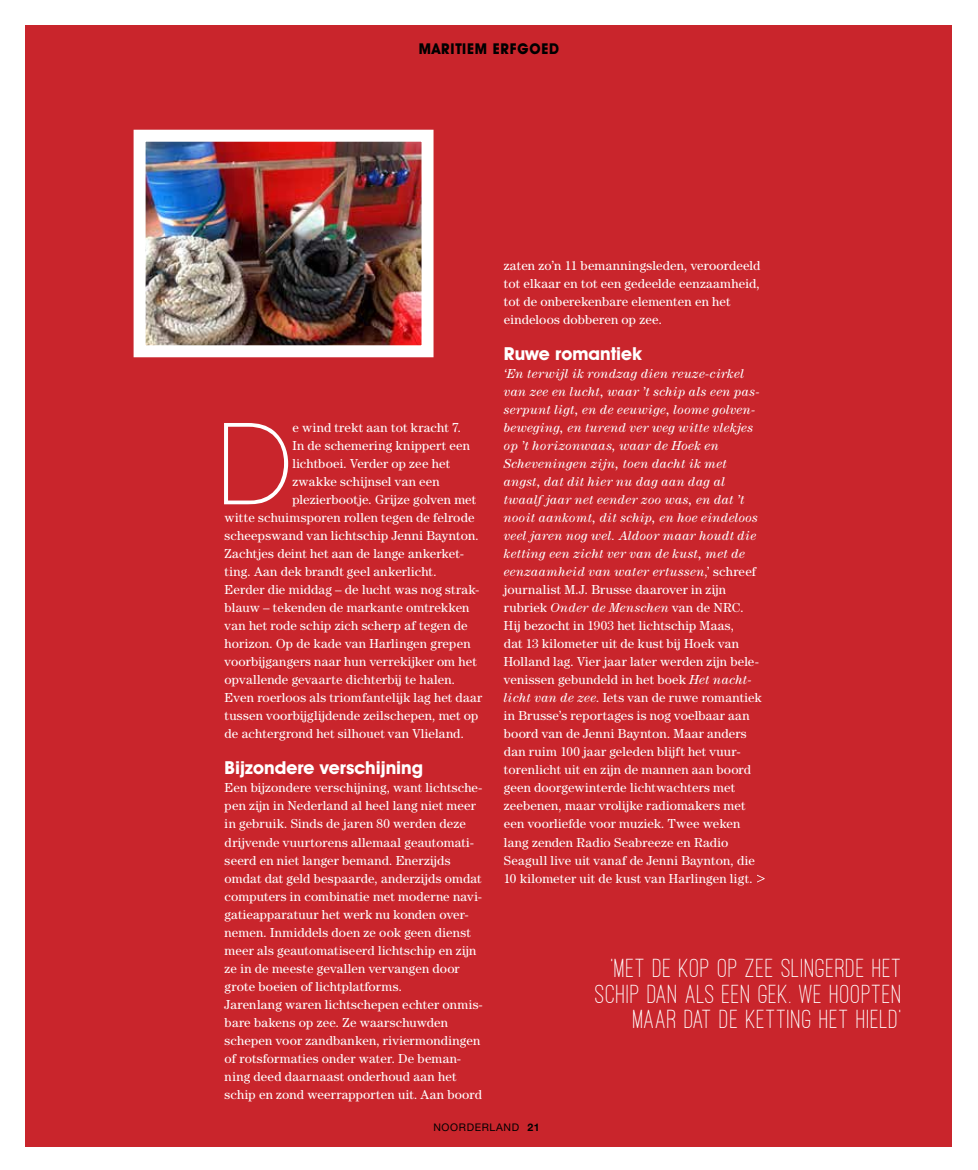
<style>
.page{position:relative;width:978px;height:1170px;background:#fff}
.page>*{position:absolute;margin:0;border:0;box-sizing:border-box;transform-origin:0 0}
.t1{font:200 114.3px "Avant Garde IT Cby BT";color:#fff}
.t2{font:500 27px/25.5px "Ostrich Sans";letter-spacing:.04em;color:#fff;text-align:right}
.t3{font:700 18px "Avant Garde IT Cby BT";color:#fff}
.t4{font:700 15px "Avant Garde IT Cby BT";letter-spacing:.05em;color:#000;scale:.95 1}
.t5{font:13.05px/18px "Century Std";letter-spacing:.01em;color:#fff}
.t6{font:10.5px "Helvetica Neue LT Std";letter-spacing:.06em;color:#000}
.s1{font-style:italic}
.s2{font-weight:700}
</style>
<div class="page">
<div style="left:26px;top:26px;width:926px;height:1120px;background:#c9252c"></div>
<img style="left:147px;top:143px;width:274px;height:201px">
<div style="left:134px;top:130px;width:300px;height:227px;border:12px solid #fff"></div>
<svg style="left:757px;top:874px;width:8px;height:8px"></svg>
<p class="t4" style="left:419px;top:40px;width:149px">MARITIEM ERFGOED</p>
<h1 class="t1" style="left:216px;top:394px;width:77px">D</h1>
<p class="t5" style="left:292px;top:418px;width:170px">e wind trekt aan tot kracht 7.</p>
<p class="t5" style="left:292px;top:436px;width:179px">In de schemering knippert een</p>
<p class="t5" style="left:292px;top:454px;width:159px">lichtboei. Verder op zee het</p>
<p class="t5" style="left:292px;top:472px;width:149px">zwakke schijnsel van een</p>
<p class="t5" style="left:292px;top:490px;width:185px">plezierbootje. Grijze golven met</p>
<p class="t5" style="left:225px;top:508px;width:251px">witte schuimsporen rollen tegen de felrode</p>
<p class="t5" style="left:225px;top:526px;width:256px">scheepswand van lichtschip Jenni Baynton.</p>
<p class="t5" style="left:225px;top:544px;width:240px">Zachtjes deint het aan de lange ankerket-</p>
<p class="t5" style="left:225px;top:562px;width:213px">ting. Aan dek brandt geel ankerlicht.</p>
<p class="t5" style="left:225px;top:580px;width:256px">Eerder die middag – de lucht was nog strak-</p>
<p class="t5" style="left:225px;top:598px;width:246px">blauw – tekenden de markante omtrekken</p>
<p class="t5" style="left:225px;top:616px;width:245px">van het rode schip zich scherp af tegen de</p>
<p class="t5" style="left:225px;top:634px;width:247px">horizon. Op de kade van Harlingen grepen</p>
<p class="t5" style="left:225px;top:652px;width:254px">voorbijgangers naar hun verrekijker om het</p>
<p class="t5" style="left:225px;top:670px;width:232px">opvallende gevaarte dichterbij te halen.</p>
<p class="t5" style="left:225px;top:688px;width:259px">Even roerloos als triomfantelijk lag het daar</p>
<p class="t5" style="left:225px;top:706px;width:255px">tussen voorbijglijdende zeilschepen, met op</p>
<p class="t5" style="left:225px;top:724px;width:241px">de achtergrond het silhouet van Vlieland.</p>
<h3 class="t3" style="left:225px;top:757px;width:200px">Bijzondere verschijning</h3>
<p class="t5" style="left:225px;top:778px;width:259px">Een bijzondere verschijning, want lichtsche&shy;pen zijn in Nederland al heel lang niet meer in gebruik. Sinds de jaren 80 werden deze drijvende vuurtorens allemaal geautomati&shy;seerd en niet langer bemand. Enerzijds omdat dat geld bespaarde, anderzijds omdat computers in combinatie met moderne navi&shy;gatieapparatuur het werk nu konden over&shy;nemen. Inmiddels doen ze ook geen dienst meer als geautomatiseerd lichtschip en zijn ze in de meeste gevallen vervangen door grote boeien of lichtplatforms.<br>Jarenlang waren lichtschepen echter onmis&shy;bare bakens op zee. Ze waarschuwden schepen voor zandbanken, riviermondingen of rotsformaties onder water. De beman&shy;ning deed daarnaast onderhoud aan het schip en zond weerrapporten uit. Aan boord</p>
<p class="t5" style="left:504px;top:256px;width:258px">zaten zo’n 11 bemanningsleden, veroordeeld tot elkaar en tot een gedeelde eenzaamheid, tot de onberekenbare elementen en het eindeloos dobberen op zee.</p>
<h3 class="t3" style="left:504px;top:343px;width:139px">Ruwe romantiek</h3>
<p class="t5" style="left:504px;top:364px;width:259px"><span class="s1">‘En terwijl ik rondzag dien reuze-cirkel van zee en lucht, waar ’t schip als een pas&shy;serpunt ligt, en de eeuwige, loome golven&shy;beweging, en turend ver weg witte vlekjes op ’t horizonwaas, waar de Hoek en Scheveningen zijn, toen dacht ik met angst, dat dit hier nu dag aan dag al twaalf jaar net eender zoo was, en dat ’t nooit aankomt, dit schip, en hoe eindeloos veel jaren nog wel. Aldoor maar houdt die ketting een zicht ver van de kust, met de eenzaamheid van water ertussen</span>,’ schreef journalist M.J. Brusse daarover in zijn rubriek <span class="s1">Onder de Menschen</span> van de NRC.<br>Hij bezocht in 1903 het lichtschip Maas,<br>dat 13 kilometer uit de kust bij Hoek van Holland lag. Vier jaar later werden zijn bele&shy;venissen gebundeld in het boek <span class="s1">Het nacht&shy;licht van de zee</span>. Iets van de ruwe romantiek in Brusse’s reportages is nog voelbaar aan boord van de Jenni Baynton. Maar anders dan ruim 100 jaar geleden blijft het vuur&shy;torenlicht uit en zijn de mannen aan boord geen doorgewinterde lichtwachters met zeebenen, maar vrolijke radiomakers met een voorliefde voor muziek. Twee weken lang zenden Radio Seabreeze en Radio Seagull live uit vanaf de Jenni Baynton, die 10 kilometer uit de kust van Harlingen ligt.</p>
<h2 class="t2" style="left:595px;top:955px;width:308px">‘MET DE KOP OP ZEE SLINGERDE HET<br>SCHIP DAN ALS EEN GEK. WE HOOPTEN<br>MAAR DAT DE KETTING HET HIELD’</h2>
<p class="t6" style="left:433px;top:1120px;width:108px">NOORDERLAND <span class="s2">21</span></p>
</div>
